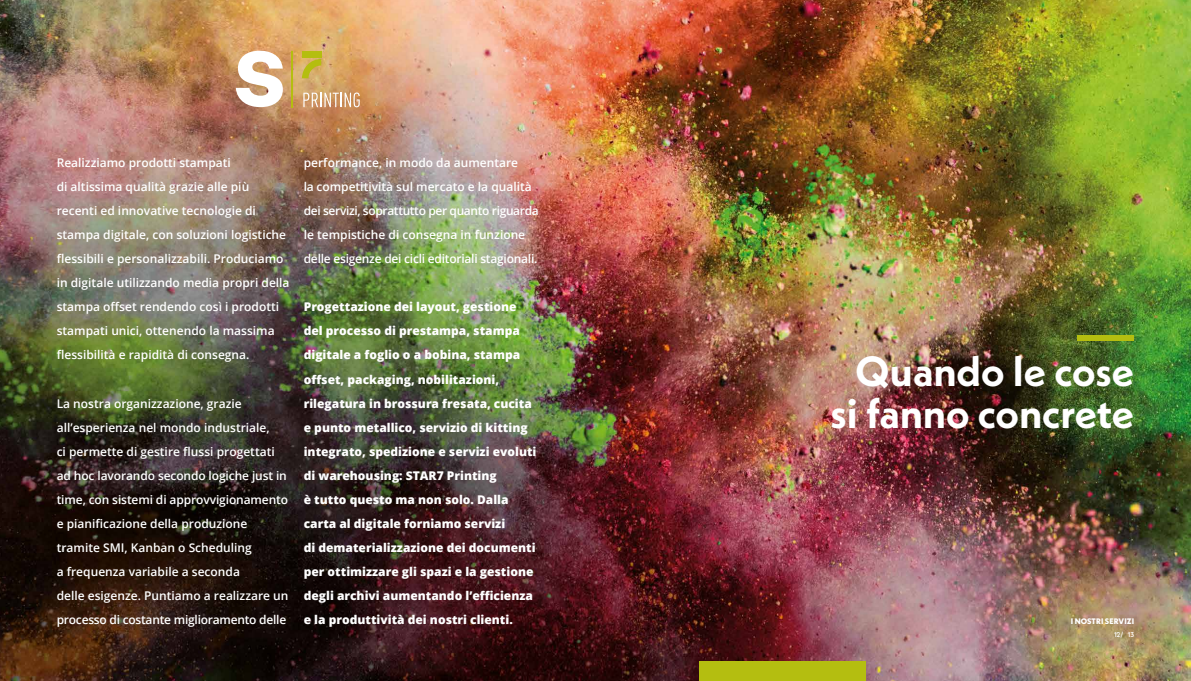
<style>
.page{position:relative;width:1191px;height:681px;background:#fff}
.page>*{position:absolute;margin:0;border:0;box-sizing:border-box;transform-origin:0 0}
.t1{font:700 42px/42px "Neue Kabel";color:#fff;text-align:center}
.t2{font:600 12px/24px "Open Sans";color:#fff}
.t3{font:800 12px/24px "Open Sans";color:#fff}
.t4{font:800 8px "Neue Kabel";letter-spacing:.01em;color:#fff}
.t5{font:500 7px "Neue Kabel";color:#fff}
</style>
<div class="page">
<img style="left:0;top:0;width:1191px;height:680px">
<svg style="left:303px;top:92px;width:57px;height:15px"></svg>
<hr style="left:291px;top:51px;width:2px;height:56px;background:#b4be0f">
<div style="left:302px;top:52px;width:19px;height:6px;background:#b4be0f"></div>
<svg style="left:302px;top:59px;width:19px;height:19px"></svg>
<svg style="left:236px;top:51px;width:47px;height:56px"></svg>
<div style="left:1077px;top:334px;width:57px;height:6px;background:#b4be10"></div>
<div style="left:699px;top:661px;width:166px;height:19px;background:#b4be10"></div>
<p class="t2" style="left:57px;top:151px;width:234px">Realizziamo prodotti stampati<br>di altissima qualità grazie alle più recenti ed innovative tecnologie di stampa digitale, con soluzioni logistiche flessibili e personalizzabili. Produciamo in digitale utilizzando media propri della stampa offset rendendo così i prodotti stampati unici, ottenendo la massima flessibilità e rapidità di consegna.</p>
<p class="t2" style="left:57px;top:391px;width:233px">La nostra organizzazione, grazie all’esperienza nel mondo industriale,<br>ci permette di gestire flussi progettati ad hoc lavorando secondo logiche just in time, con sistemi di approvvigionamento e pianificazione della produzione tramite SMI, Kanban o Scheduling<br>a frequenza variabile a seconda<br>delle esigenze. Puntiamo a realizzare un processo di costante miglioramento delle</p>
<p class="t2" style="left:304px;top:151px;width:236px">performance, in modo da aumentare<br>la competitività sul mercato e la qualità dei servizi, soprattutto per quanto riguarda le tempistiche di consegna in funzione delle esigenze dei cicli editoriali stagionali.</p>
<p class="t3" style="left:304px;top:294px;width:234px">Progettazione dei layout, gestione del processo di prestampa, stampa digitale a foglio o a bobina, stampa offset, packaging, nobilitazioni, rilegatura in brossura fresata, cucita e punto metallico, servizio di kitting integrato, spedizione e servizi evoluti di warehousing: STAR7 Printing<br>è tutto questo ma non solo. Dalla carta al digitale forniamo servizi<br>di dematerializzazione dei documenti per ottimizzare gli spazi e la gestione degli archivi aumentando l’efficienza e la produttività dei nostri clienti.</p>
<h1 class="t1" style="left:830px;top:350px;width:305px">Quando le cose si fanno concrete</h1>
<p class="t4" style="left:1070px;top:616px;width:65px">I NOSTRI SERVIZI</p>
<p class="t5" style="left:1114px;top:629px;width:22px">12/ 13</p>
</div>
